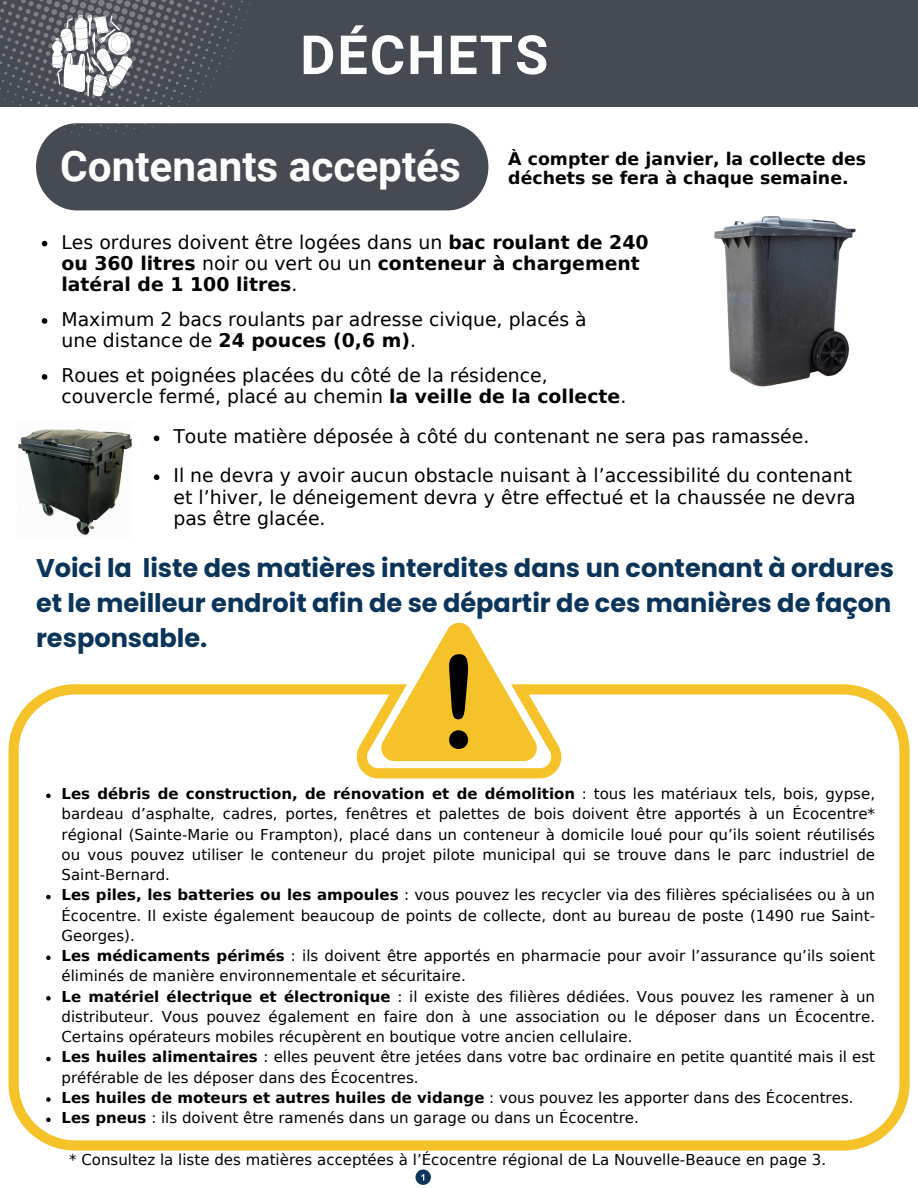
<style>
.page{position:relative;width:918px;height:1188px;background:#fff}
.page>*{position:absolute;margin:0;border:0;box-sizing:border-box;transform-origin:0 0}
.t1{font:700 54px "Roboto";letter-spacing:.035em;color:#fff}
.t2{font:700 42.3px "Roboto";color:#fff}
.t3{font:700 25.65px/34.8px "Poppins";color:#0a3459;text-align:justify}
.t4{font:18.9px/21.3px "DejaVu Sans";color:#000}
.t5{font:700 18.9px/21.3px "DejaVu Sans";color:#000}
.t6{font:700 17.4px/19.2px "DejaVu Sans";color:#000}
.t7{font:15px/20.2px "DejaVu Sans";color:#000;text-align:justify}
.t8{font:700 15px "DejaVu Sans";color:#000}
.s1{font-weight:400}
.s2{font-weight:700}
</style>
<div class="page">
<div style="left:36px;top:123px;width:452px;height:87px;background:#464a52;border-radius:42px"></div>
<div style="left:0;top:0;width:918px;height:106px;background:#464a52"></div>
<img style="left:714px;top:216px;width:142px;height:171px">
<svg style="left:0;top:0;width:255px;height:144px"></svg>
<svg style="left:416px;top:622px;width:86px;height:62px"></svg>
<svg style="left:9px;top:684px;width:901px;height:467px"></svg>
<img style="left:18px;top:429px;width:114px;height:107px">
<div style="left:415px;top:1170px;width:16px;height:15px;background:#0a3459;border-radius:50%"></div>
<svg style="left:421px;top:1174px;width:3px;height:7px"></svg>
<svg style="left:42px;top:241px;width:5px;height:5px"></svg>
<svg style="left:154px;top:436px;width:5px;height:5px"></svg>
<svg style="left:42px;top:318px;width:5px;height:6px"></svg>
<svg style="left:42px;top:374px;width:5px;height:6px"></svg>
<svg style="left:46px;top:794px;width:5px;height:4px"></svg>
<svg style="left:46px;top:895px;width:5px;height:4px"></svg>
<svg style="left:46px;top:956px;width:5px;height:4px"></svg>
<svg style="left:46px;top:996px;width:5px;height:5px"></svg>
<svg style="left:46px;top:1057px;width:5px;height:4px"></svg>
<svg style="left:46px;top:1097px;width:5px;height:5px"></svg>
<svg style="left:46px;top:1118px;width:5px;height:4px"></svg>
<svg style="left:154px;top:474px;width:5px;height:6px"></svg>
<p class="t1" style="left:300px;top:24px;width:249px">DÉCHETS</p>
<p class="t2" style="left:60px;top:142px;width:402px">Contenants acceptés</p>
<h4 class="t6" style="left:508px;top:149px;width:359px">À compter de janvier, la collecte des déchets se fera à chaque semaine.</h4>
<h1 class="t5" style="left:61px;top:231px;width:589px"><span class="s1">Les ordures doivent être logées dans un</span> bac roulant de 240 ou 360 litres <span class="s1">noir ou vert ou un</span> conteneur à chargement latéral de 1 100 litres<span class="s1">.</span></h1>
<p class="t4" style="left:61px;top:309px;width:527px">Maximum 2 bacs roulants par adresse civique, placés à une distance de <span class="s2">24 pouces (0,6 m)</span>.</p>
<p class="t4" style="left:61px;top:365px;width:566px">Roues et poignées placées du côté de la résidence, couvercle fermé, placé au chemin <span class="s2">la veille de la collecte</span>.</p>
<h2 class="t4" style="left:173px;top:426px;width:638px">Toute matière déposée à côté du contenant ne sera pas ramassée.</h2>
<p class="t4" style="left:173px;top:465px;width:684px">Il ne devra y avoir aucun obstacle nuisant à l’accessibilité du contenant et l’hiver, le déneigement devra y être effectué et la chaussée ne devra pas être glacée.</p>
<p class="t3" style="left:36px;top:550px;width:860px">Voici la liste des matières interdites dans un contenant à ordures et le meilleur endroit afin de se départir de ces manières de façon responsable.</p>
<p class="t7" style="left:62px;top:784px;width:815px"><span class="s2">Les débris de construction, de rénovation et de démolition</span> : tous les matériaux tels, bois, gypse, bardeau d’asphalte, cadres, portes, fenêtres et palettes de bois doivent être apportés à un Écocentre* régional (Sainte-Marie ou Frampton), placé dans un conteneur à domicile loué pour qu’ils soient réutilisés ou vous pouvez utiliser le conteneur du projet pilote municipal qui se trouve dans le parc industriel de Saint-Bernard.</p>
<p class="t7" style="left:62px;top:885px;width:815px"><span class="s2">Les piles, les batteries ou les ampoules</span> : vous pouvez les recycler via des filières spécialisées ou à un Écocentre. Il existe également beaucoup de points de collecte, dont au bureau de poste (1490 rue Saint-Georges).</p>
<p class="t7" style="left:62px;top:946px;width:815px"><span class="s2">Les médicaments périmés</span> : ils doivent être apportés en pharmacie pour avoir l’assurance qu’ils soient éliminés de manière environnementale et sécuritaire.</p>
<p class="t7" style="left:62px;top:986px;width:815px"><span class="s2">Le matériel électrique et électronique</span> : il existe des filières dédiées. Vous pouvez les ramener à un distributeur. Vous pouvez également en faire don à une association ou le déposer dans un Écocentre.<br>Certains opérateurs mobiles récupèrent en boutique votre ancien cellulaire.</p>
<p class="t7" style="left:62px;top:1047px;width:815px"><span class="s2">Les huiles alimentaires</span> : elles peuvent être jetées dans votre bac ordinaire en petite quantité mais il est préférable de les déposer dans des Écocentres.</p>
<h3 class="t8" style="left:62px;top:1089px;width:794px">Les huiles de moteurs et autres huiles de vidange <span class="s1">: vous pouvez les apporter dans des Écocentres.</span></h3>
<p class="t7" style="left:62px;top:1108px;width:579px"><span class="s2">Les pneus</span> : ils doivent être ramenés dans un garage ou dans un Écocentre.</p>
<p class="t7" style="left:69px;top:1149px;width:759px">* Consultez la liste des matières acceptées à l’Écocentre régional de La Nouvelle-Beauce en page 3.</p>
</div>
